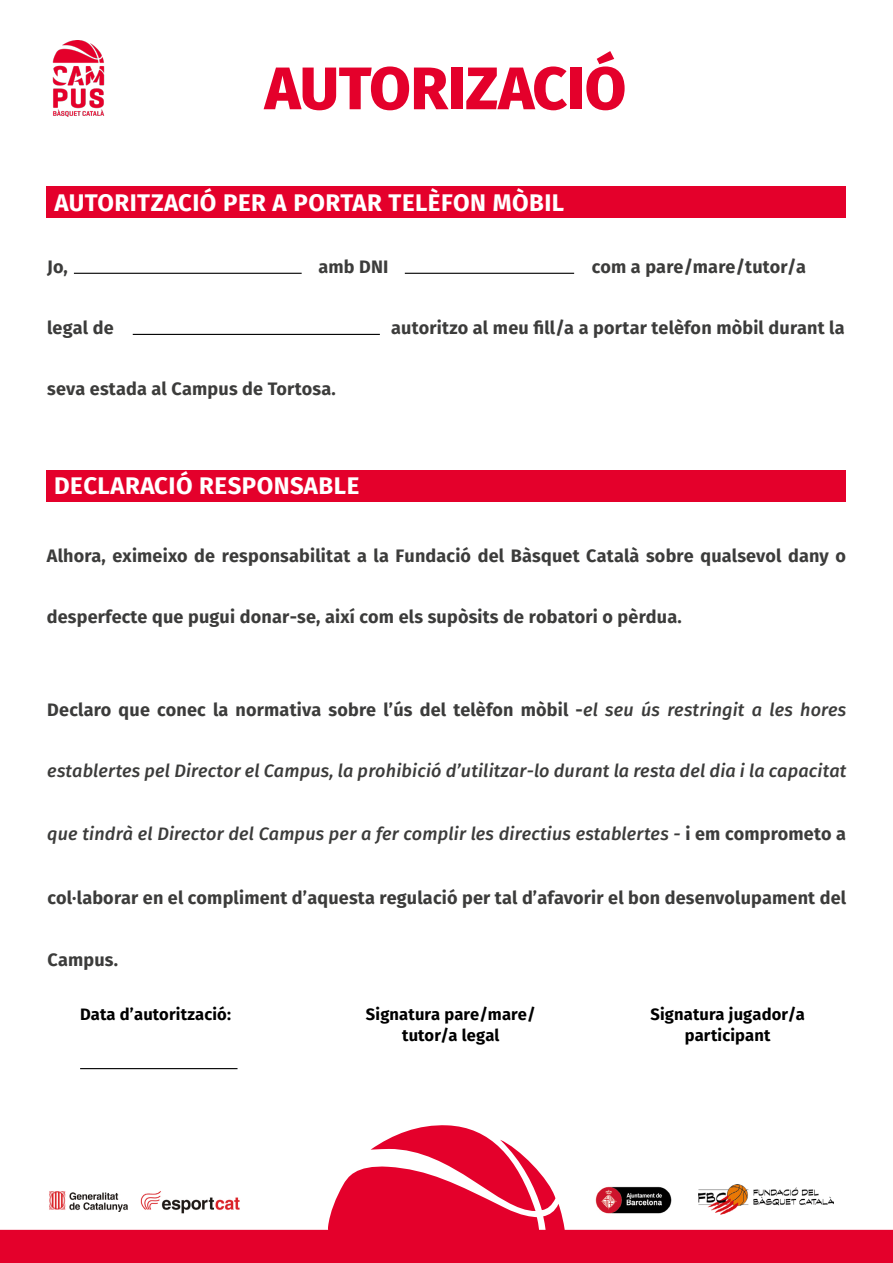
<style>
.page{position:relative;width:893px;height:1263px;background:#fff}
.page>*{position:absolute;margin:0;border:0;box-sizing:border-box;transform-origin:0 0}
.t1{font:800 60px "Fira Sans";color:#e4002b}
.t2{font:700 24px "Fira Sans";letter-spacing:.02em;color:#fff}
.t3{font:700 18px "Fira Sans";letter-spacing:.01em;color:#3c3c3b}
.t4{font:italic 500 18px "Fira Sans";letter-spacing:.01em;color:#3c3c3b}
.t5{font:700 16.5px/21px "Fira Sans";letter-spacing:.01em;color:#000;text-align:center}
.s1{font-weight:500;font-style:italic}
.s2{font-weight:700;font-style:normal}
</style>
<div class="page">
<img style="left:52px;top:41px;width:53px;height:75px">
<svg style="left:0;top:1125px;width:893px;height:138px"></svg>
<div style="left:47px;top:186px;width:799px;height:32px;background:#e4002b"></div>
<div style="left:47px;top:470px;width:799px;height:32px;background:#e4002b"></div>
<hr style="left:80px;top:1068px;width:158px;height:1px;background:#000">
<hr style="left:74px;top:273px;width:228px;height:1px;background:#000">
<hr style="left:405px;top:273px;width:169px;height:1px;background:#000">
<hr style="left:133px;top:334px;width:247px;height:1px;background:#000">
<h1 class="t1" style="left:265px;top:36px;width:363px">AUTORIZACIÓ</h1>
<h2 class="t2" style="left:54px;top:182px;width:511px">AUTORITZACIÓ PER A PORTAR TELÈFON MÒBIL</h2>
<p class="t3" style="left:47px;top:251px;width:22px">Jo,</p>
<p class="t3" style="left:318px;top:251px;width:72px">amb DNI</p>
<p class="t3" style="left:592px;top:251px;width:216px">com a pare/mare/tutor/a</p>
<p class="t3" style="left:47px;top:312px;width:68px">legal de</p>
<p class="t3" style="left:47px;top:373px;width:290px">seva estada al Campus de Tortosa.</p>
<h2 class="t2" style="left:54px;top:466px;width:307px">DECLARACIÓ RESPONSABLE</h2>
<p class="t3" style="left:391px;top:312px;width:455px">autoritzo al meu fill/a a portar telèfon mòbil durant la</p>
<p class="t3" style="left:47px;top:541px;width:801px">Alhora, eximeixo de responsabilitat a la Fundació del Bàsquet Català sobre qualsevol dany o</p>
<p class="t3" style="left:47px;top:602px;width:636px">desperfecte que pugui donar-se, així com els supòsits de robatori o pèrdua.</p>
<p class="t3" style="left:47px;top:695px;width:800px">Declaro que conec la normativa sobre l’ús del telèfon mòbil -<span class="s1">el seu ús restringit a les hores</span></p>
<p class="t4" style="left:47px;top:756px;width:801px">establertes pel Director el Campus, la prohibició d’utilitzar-lo durant la resta del dia i la capacitat</p>
<p class="t4" style="left:47px;top:819px;width:800px">que tindrà el Director del Campus per a fer complir les directius establertes - <span class="s2">i em comprometo a</span></p>
<p class="t3" style="left:47px;top:882px;width:800px">col·laborar en el compliment d’aquesta regulació per tal d’afavorir el bon desenvolupament del</p>
<p class="t3" style="left:47px;top:945px;width:72px">Campus.</p>
<p class="t5" style="left:80px;top:1002px;width:152px">Data d’autorització:</p>
<p class="t5" style="left:366px;top:1002px;width:171px">Signatura pare/mare/ tutor/a legal</p>
<p class="t5" style="left:650px;top:1002px;width:156px">Signatura jugador/a participant</p>
</div>
